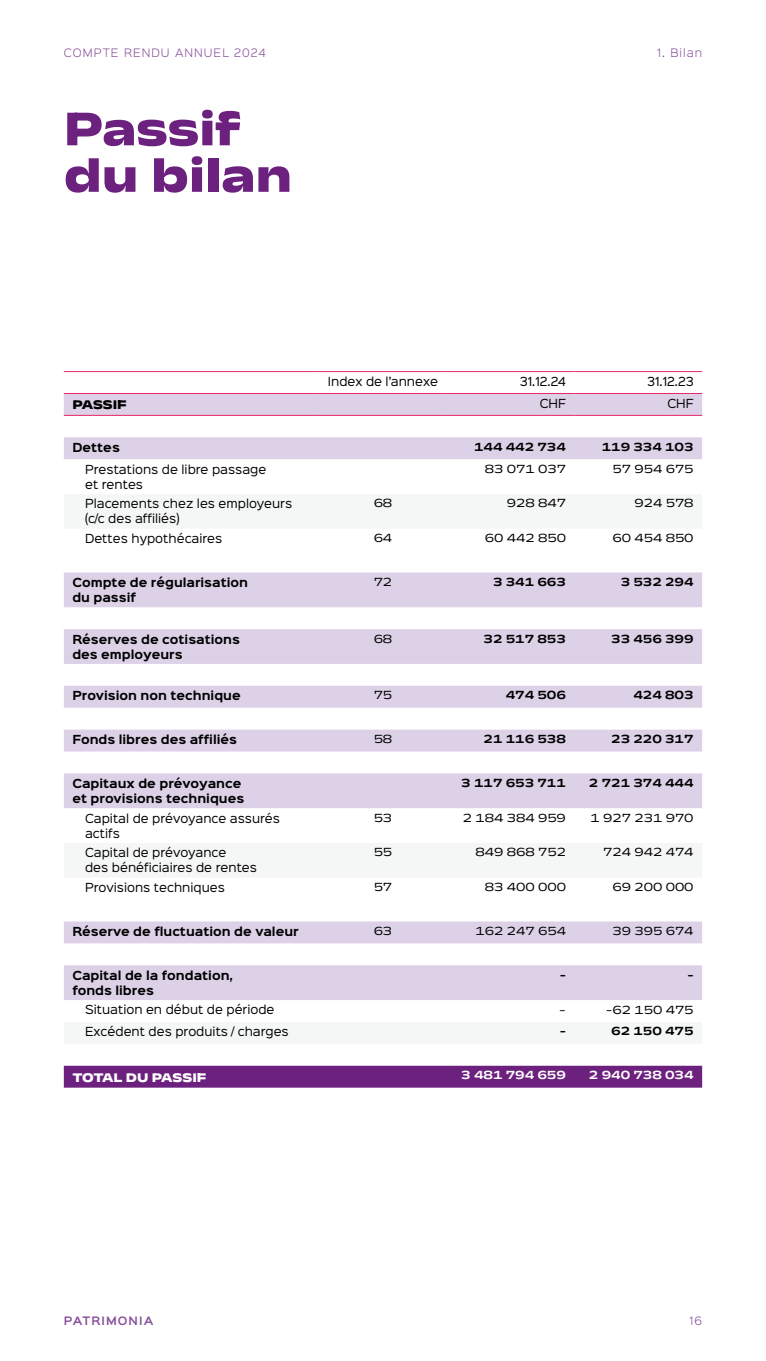
<style>
.page{position:relative;width:766px;height:1361px;background:#fff}
.page>*{position:absolute;margin:0;border:0;box-sizing:border-box;transform-origin:0 0}
.Chapitre_2{font:800 51px "Anek Devanagari Expanded";color:#6c217e}
.t1{font:800 13.5px "Anek Devanagari Expanded";letter-spacing:-.005em;color:#fff}
.t2{font:800 13.5px "Anek Devanagari Expanded";color:#000}
.Chiffre_tableau_-_MONO{font:12.75px "Anek Devanagari Expanded";color:#000}
.Chiffre_tableau_-_MONO-2{font:600 12.75px "Anek Devanagari Expanded";color:#000}
.Chiffre_tableau_-_MONO-3{font:600 12.75px "Anek Devanagari Expanded";color:#fff}
.texte_tableau{font:11.25px/15px "Sinkin Sans 400";color:#000}
.t3{font:700 11.25px/15px "Sinkin Sans 700";color:#000}
.Chiffre_tableau_-_MONO-4{font:11.25px "Sinkin Sans 400";color:#000}
.t4{font:300 10.5px "Sinkin Sans 300";letter-spacing:.1em;color:#87509b}
.t5{font:600 10.5px "Sinkin Sans 600";letter-spacing:.1em;color:#87509b}
</style>
<div class="page">
<div style="left:64px;top:394px;width:638px;height:21px;background:#ddd1e7"></div>
<div style="left:64px;top:437px;width:638px;height:22px;background:#ddd1e7"></div>
<svg style="left:64px;top:572px;width:638px;height:428px"></svg>
<div style="left:64px;top:1065px;width:638px;height:22px;background:#6c217e"></div>
<hr style="left:64px;top:371px;width:255px;height:1px;background:#e72869">
<hr style="left:319px;top:371px;width:127px;height:1px;background:#e72869">
<hr style="left:446px;top:371px;width:128px;height:1px;background:#e72869">
<hr style="left:574px;top:371px;width:128px;height:1px;background:#e72869">
<hr style="left:64px;top:393px;width:255px;height:1px;background:#e72869">
<hr style="left:319px;top:393px;width:127px;height:1px;background:#e72869">
<hr style="left:446px;top:393px;width:128px;height:1px;background:#e72869">
<hr style="left:574px;top:393px;width:128px;height:1px;background:#e72869">
<hr style="left:64px;top:415px;width:255px;height:1px;background:#e72869">
<hr style="left:319px;top:415px;width:127px;height:1px;background:#e72869">
<hr style="left:446px;top:415px;width:128px;height:1px;background:#e72869">
<hr style="left:574px;top:415px;width:128px;height:1px;background:#e72869">
<p class="t4" style="left:64px;top:45px;width:203px">COMPTE RENDU ANNUEL 2024</p>
<p class="Chapitre_2" style="left:64px;top:98px;width:178px">Passif</p>
<p class="Chapitre_2" style="left:64px;top:144px;width:230px">du bilan</p>
<p class="t4" style="left:657px;top:45px;width:46px">1. Bilan</p>
<p class="texte_tableau" style="left:328px;top:373px;width:111px">Index de l’annexe</p>
<p class="Chiffre_tableau_-_MONO-4" style="left:519px;top:372px;width:48px">31.12.24</p>
<p class="Chiffre_tableau_-_MONO-4" style="left:647px;top:372px;width:48px">31.12.23</p>
<p class="t2" style="left:72px;top:397px;width:56px">PASSIF</p>
<p class="texte_tableau" style="left:539px;top:395px;width:28px">CHF</p>
<p class="texte_tableau" style="left:667px;top:395px;width:28px">CHF</p>
<p class="t3" style="left:72px;top:440px;width:49px">Dettes</p>
<p class="Chiffre_tableau_-_MONO-2" style="left:474px;top:439px;width:93px">144 442 734</p>
<p class="Chiffre_tableau_-_MONO-2" style="left:601px;top:439px;width:93px">119 334 103</p>
<p class="texte_tableau" style="left:85px;top:460px;width:183px">Prestations de libre passage et rentes</p>
<p class="Chiffre_tableau_-_MONO" style="left:484px;top:461px;width:82px">83 071 037</p>
<p class="Chiffre_tableau_-_MONO" style="left:612px;top:461px;width:82px">57 954 675</p>
<p class="texte_tableau" style="left:85px;top:495px;width:208px">Placements chez les employeurs (c/c des affiliés)</p>
<p class="Chiffre_tableau_-_MONO" style="left:373px;top:495px;width:20px">68</p>
<p class="Chiffre_tableau_-_MONO" style="left:506px;top:495px;width:61px">928 847</p>
<p class="Chiffre_tableau_-_MONO" style="left:634px;top:495px;width:61px">924 578</p>
<p class="texte_tableau" style="left:85px;top:530px;width:139px">Dettes hypothécaires</p>
<p class="Chiffre_tableau_-_MONO" style="left:373px;top:530px;width:20px">64</p>
<p class="Chiffre_tableau_-_MONO" style="left:484px;top:530px;width:82px">60 442 850</p>
<p class="Chiffre_tableau_-_MONO" style="left:612px;top:530px;width:82px">60 454 850</p>
<p class="t3" style="left:72px;top:575px;width:177px">Compte de régularisation</p>
<p class="t3" style="left:72px;top:590px;width:65px">du passif</p>
<p class="Chiffre_tableau_-_MONO" style="left:373px;top:574px;width:20px">72</p>
<p class="Chiffre_tableau_-_MONO-2" style="left:493px;top:574px;width:74px">3 341 663</p>
<p class="Chiffre_tableau_-_MONO-2" style="left:620px;top:574px;width:74px">3 532 294</p>
<p class="t3" style="left:72px;top:632px;width:169px">Réserves de cotisations des employeurs</p>
<p class="Chiffre_tableau_-_MONO" style="left:373px;top:631px;width:20px">68</p>
<p class="Chiffre_tableau_-_MONO-2" style="left:483px;top:631px;width:84px">32 517 853</p>
<p class="Chiffre_tableau_-_MONO-2" style="left:611px;top:631px;width:84px">33 456 399</p>
<p class="t3" style="left:72px;top:689px;width:170px">Provision non technique</p>
<p class="Chiffre_tableau_-_MONO" style="left:373px;top:687px;width:20px">75</p>
<p class="Chiffre_tableau_-_MONO-2" style="left:505px;top:687px;width:62px">474 506</p>
<p class="Chiffre_tableau_-_MONO-2" style="left:633px;top:687px;width:62px">424 803</p>
<p class="t3" style="left:72px;top:732px;width:166px">Fonds libres des affiliés</p>
<p class="Chiffre_tableau_-_MONO" style="left:373px;top:731px;width:20px">58</p>
<p class="Chiffre_tableau_-_MONO-2" style="left:483px;top:731px;width:84px">21 116 538</p>
<p class="Chiffre_tableau_-_MONO-2" style="left:611px;top:731px;width:84px">23 220 317</p>
<p class="t3" style="left:72px;top:776px;width:170px">Capitaux de prévoyance</p>
<p class="t3" style="left:72px;top:791px;width:173px">et provisions techniques</p>
<p class="Chiffre_tableau_-_MONO-2" style="left:461px;top:775px;width:106px">3 117 653 711</p>
<p class="Chiffre_tableau_-_MONO-2" style="left:588px;top:775px;width:106px">2 721 374 444</p>
<p class="texte_tableau" style="left:85px;top:809px;width:196px">Capital de prévoyance assurés actifs</p>
<p class="Chiffre_tableau_-_MONO" style="left:373px;top:810px;width:20px">53</p>
<p class="Chiffre_tableau_-_MONO" style="left:463px;top:810px;width:104px">2 184 384 959</p>
<p class="Chiffre_tableau_-_MONO" style="left:590px;top:810px;width:104px">1 927 231 970</p>
<p class="texte_tableau" style="left:85px;top:844px;width:173px">Capital de prévoyance<br>des bénéficiaires de rentes</p>
<p class="Chiffre_tableau_-_MONO" style="left:373px;top:844px;width:20px">55</p>
<p class="Chiffre_tableau_-_MONO" style="left:475px;top:844px;width:92px">849 868 752</p>
<p class="Chiffre_tableau_-_MONO" style="left:603px;top:844px;width:92px">724 942 474</p>
<p class="texte_tableau" style="left:85px;top:879px;width:141px">Provisions techniques</p>
<p class="Chiffre_tableau_-_MONO" style="left:373px;top:879px;width:20px">57</p>
<p class="Chiffre_tableau_-_MONO" style="left:484px;top:879px;width:82px">83 400 000</p>
<p class="Chiffre_tableau_-_MONO" style="left:612px;top:879px;width:82px">69 200 000</p>
<p class="t3" style="left:72px;top:924px;width:228px">Réserve de fluctuation de valeur</p>
<p class="Chiffre_tableau_-_MONO" style="left:373px;top:923px;width:20px">63</p>
<p class="Chiffre_tableau_-_MONO" style="left:475px;top:923px;width:92px">162 247 654</p>
<p class="Chiffre_tableau_-_MONO" style="left:612px;top:923px;width:82px">39 395 674</p>
<p class="t3" style="left:72px;top:968px;width:162px">Capital de la fondation,</p>
<p class="t3" style="left:72px;top:983px;width:83px">fonds libres</p>
<p class="Chiffre_tableau_-_MONO-2" style="left:559px;top:967px;width:8px">-</p>
<p class="Chiffre_tableau_-_MONO-2" style="left:687px;top:967px;width:8px">-</p>
<p class="texte_tableau" style="left:85px;top:1001px;width:191px">Situation en début de période</p>
<p class="Chiffre_tableau_-_MONO" style="left:559px;top:1001px;width:8px">-</p>
<p class="Chiffre_tableau_-_MONO" style="left:605px;top:1001px;width:89px">-62 150 475</p>
<p class="texte_tableau" style="left:85px;top:1023px;width:205px">Excédent des produits / charges</p>
<p class="Chiffre_tableau_-_MONO-2" style="left:559px;top:1023px;width:8px">-</p>
<p class="Chiffre_tableau_-_MONO-2" style="left:611px;top:1023px;width:84px">62 150 475</p>
<p class="t1" style="left:72px;top:1069px;width:136px">TOTAL DU PASSIF</p>
<p class="Chiffre_tableau_-_MONO-3" style="left:461px;top:1067px;width:106px">3 481 794 659</p>
<p class="Chiffre_tableau_-_MONO-3" style="left:588px;top:1067px;width:106px">2 940 738 034</p>
<p class="t5" style="left:64px;top:1311px;width:91px">PATRIMONIA</p>
<p class="t4" style="left:689px;top:1312px;width:14px">16</p>
</div>
